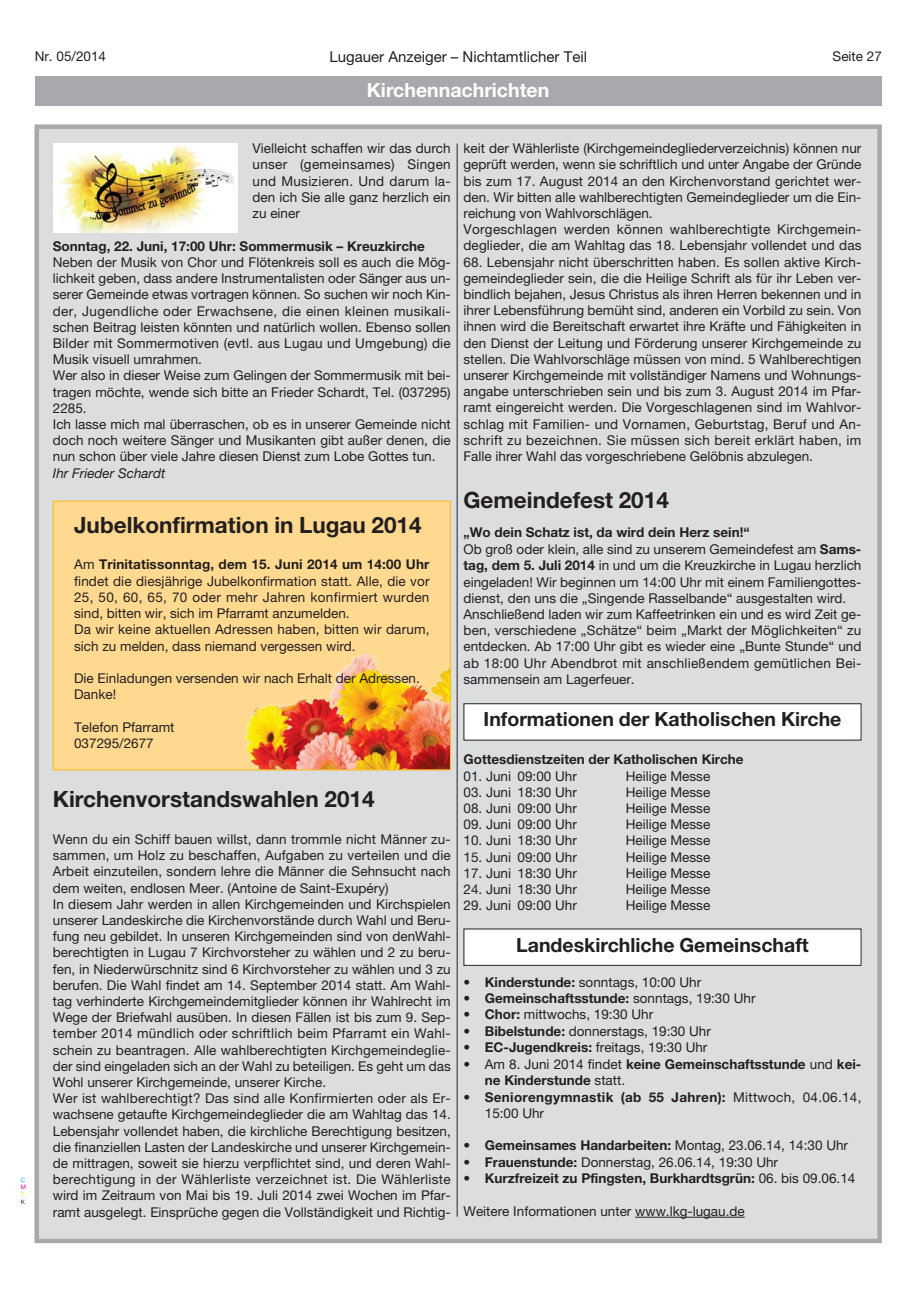
<style>
.page{position:relative;width:915px;height:1297px;background:#fff}
.page>*{position:absolute;margin:0;border:0;box-sizing:border-box;transform-origin:0 0}
.t1{font:700 22.5px "Helvetica Neue";color:#231f20}
.t2{font:700 19.5px "Helvetica Neue";color:#231f20}
.t3{font:700 19.5px "Helvetica Neue";color:#fff}
.t4{font:15px "Helvetica Neue";color:#231f20}
.t5{font:13.5px/16.2px "Helvetica Neue";color:#231f20}
.t6{font:700 13.5px/16.4px "Helvetica Neue";color:#231f20}
.t7{font:700 13.5px/16.4px "Helvetica Neue";letter-spacing:.02em;color:#231f20}
.t8{font:italic 13.5px "Helvetica Neue";color:#231f20}
.t9{font:6px "Helvetica Neue";color:#00adef}
.t10{font:6px "Helvetica Neue";color:#ec008c}
.t11{font:6px "Helvetica Neue";color:#fff200}
.t12{font:6px "Helvetica Neue";color:#231f20}
.s1{font-weight:700}
.s2{font-weight:400}
</style>
<div class="page">
<div style="left:37px;top:127px;width:842px;height:1114px;background:#dcddde"></div>
<div style="left:35px;top:125px;width:846px;height:1118px;border:4px solid #a7a9ac"></div>
<div style="left:35px;top:76px;width:846px;height:30px;background:#a7a9ac"></div>
<div style="left:464px;top:704px;width:396px;height:36px;background:#fff"></div>
<div style="left:463px;top:703px;width:398px;height:37px;border:1px solid #231f20"></div>
<div style="left:464px;top:929px;width:396px;height:36px;background:#fff"></div>
<div style="left:463px;top:929px;width:398px;height:37px;border:1px solid #231f20"></div>
<hr style="left:456px;top:144px;width:1px;height:1072px;background:#231f20">
<svg style="left:55px;top:503px;width:393px;height:265px;fill:#ffd98f"></svg>
<img style="left:364px;top:654px;width:43px;height:30px">
<div style="left:53px;top:501px;width:397px;height:269px;border:1px solid #fdb813"></div>
<hr style="left:635px;top:1217px;width:109px;height:1px;background:#231f20">
<img style="left:53px;top:144px;width:184px;height:88px">
<p class="t5" style="left:35px;top:49px;width:73px">Nr. 05/2014</p>
<p class="t4" style="left:329px;top:51px;width:259px">Lugauer Anzeiger – Nichtamtlicher Teil</p>
<p class="t5" style="left:832px;top:49px;width:51px">Seite 27</p>
<h2 class="t3" style="left:367px;top:83px;width:184px">Kirchennachrichten</h2>
<h2 class="t3" style="left:378px;top:83px;width:161px">Seit überschrift</h2>
<p class="t9" style="left:21px;top:1178px;width:6px">C</p>
<p class="t10" style="left:21px;top:1185px;width:7px">M</p>
<p class="t11" style="left:21px;top:1192px;width:5px">Y</p>
<p class="t12" style="left:21px;top:1199px;width:6px">K</p>
<p class="t5" style="left:252px;top:142px;width:200px;text-align:justify">Vielleicht schaffen wir das durch unser (gemeinsames) Singen und Musizieren. Und darum la&shy;den ich Sie alle ganz herzlich ein zu einer</p>
<p class="t6" style="left:53px;top:239px;width:373px">Sonntag, 22. Juni, 17:00 Uhr: Sommermusik – Kreuzkirche</p>
<p class="t5" style="left:53px;top:255px;width:399px">Neben der Musik von Chor und Flötenkreis soll es auch die Mög&shy;lichkeit geben, dass andere Instrumentalisten oder Sänger aus un&shy;serer Gemeinde etwas vortragen können. So suchen wir noch Kin&shy;der, Jugendliche oder Erwachsene, die einen kleinen musikali&shy;schen Beitrag leisten könnten und natürlich wollen. Ebenso sollen Bilder mit Sommermotiven (evtl. aus Lugau und Umgebung) die Musik visuell umrahmen.<br>Wer also in dieser Weise zum Gelingen der Sommermusik mit bei&shy;tragen möchte, wende sich bitte an Frieder Schardt, Tel. (037295)<br>2285.<br>Ich lasse mich mal überraschen, ob es in unserer Gemeinde nicht doch noch weitere Sänger und Musikanten gibt außer denen, die nun schon über viele Jahre diesen Dienst zum Lobe Gottes tun.</p>
<p class="t8" style="left:53px;top:468px;width:114px">Ihr Frieder Schardt</p>
<h1 class="t1" style="left:74px;top:516px;width:349px">Jubelkonfirmation in Lugau 2014</h1>
<p class="t5" style="left:74px;top:558px;width:357px">Am <span class="s1">Trinitatissonntag, dem 15. Juni 2014 um 14:00 Uhr </span>findet die diesjährige Jubelkonfirmation statt. Alle, die vor 25, 50, 60, 65, 70 oder mehr Jahren konfirmiert wurden sind, bitten wir, sich im Pfarramt anzumelden.<br>Da wir keine aktuellen Adressen haben, bitten wir darum, sich zu melden, dass niemand vergessen wird.</p>
<p class="t5" style="left:74px;top:671px;width:347px">Die Einladungen versenden wir nach Erhalt der Adressen.<br>Danke!</p>
<p class="t5" style="left:74px;top:720px;width:102px">Telefon Pfarramt<br>037295/2677</p>
<h1 class="t1" style="left:53px;top:791px;width:323px">Kirchenvorstandswahlen 2014</h1>
<p class="t5" style="left:53px;top:832px;width:399px">Wenn du ein Schiff bauen willst, dann trommle nicht Männer zu&shy;sammen, um Holz zu beschaffen, Aufgaben zu verteilen und die Arbeit einzuteilen, sondern lehre die Männer die Sehnsucht nach dem weiten, endlosen Meer. (Antoine de Saint-Exupéry)<br>In diesem Jahr werden in allen Kirchgemeinden und Kirchspielen unserer Landeskirche die Kirchenvorstände durch Wahl und Beru&shy;fung neu gebildet. In unseren Kirchgemeinden sind von denWahl&shy;berechtigten in Lugau 7 Kirchvorsteher zu wählen und 2 zu beru&shy;fen, in Niederwürschnitz sind 6 Kirchvorsteher zu wählen und 3 zu berufen. Die Wahl findet am 14. September 2014 statt. Am Wahl&shy;tag verhinderte Kirchgemeindemitglieder können ihr Wahlrecht im Wege der Briefwahl ausüben. In diesen Fällen ist bis zum 9. Sep&shy;tember 2014 mündlich oder schriftlich beim Pfarramt ein Wahl&shy;schein zu beantragen. Alle wahlberechtigten Kirchgemeindeglie&shy;der sind eingeladen sich an der Wahl zu beteiligen. Es geht um das Wohl unserer Kirchgemeinde, unserer Kirche.<br>Wer ist wahlberechtigt? Das sind alle Konfirmierten oder als Er&shy;wachsene getaufte Kirchgemeindeglieder die am Wahltag das 14.<br>Lebensjahr vollendet haben, die kirchliche Berechtigung besitzen, die finanziellen Lasten der Landeskirche und unserer Kirchgemein&shy;de mittragen, soweit sie hierzu verpflichtet sind, und deren Wahl&shy;berechtigung in der Wählerliste verzeichnet ist. Die Wählerliste wird im Zeitraum von Mai bis 19. Juli 2014 zwei Wochen im Pfar&shy;ramt ausgelegt. Einsprüche gegen die Vollständigkeit und Richtig-</p>
<p class="t5" style="left:463px;top:142px;width:399px">keit der Wählerliste (Kirchgemeindegliederverzeichnis) können nur geprüft werden, wenn sie schriftlich und unter Angabe der Gründe bis zum 17. August 2014 an den Kirchenvorstand gerichtet wer&shy;den. Wir bitten alle wahlberechtigten Gemeindeglieder um die Ein&shy;reichung von Wahlvorschlägen.<br>Vorgeschlagen werden können wahlberechtigte Kirchgemein&shy;deglieder, die am Wahltag das 18. Lebensjahr vollendet und das</p>
<p class="t5" style="left:463px;top:255px;width:399px;text-align:justify">68. Lebensjahr nicht überschritten haben. Es sollen aktive Kirch&shy;gemeindeglieder sein, die die Heilige Schrift als für ihr Leben ver&shy;bindlich bejahen, Jesus Christus als ihren Herren bekennen und in ihrer Lebensführung bemüht sind, anderen ein Vorbild zu sein. Von ihnen wird die Bereitschaft erwartet ihre Kräfte und Fähigkeiten in den Dienst der Leitung und Förderung unserer Kirchgemeinde zu stellen. Die Wahlvorschläge müssen von mind. 5 Wahlberechtigen unserer Kirchgemeinde mit vollständiger Namens und Wohnungs&shy;angabe unterschrieben sein und bis zum 3. August 2014 im Pfar&shy;ramt eingereicht werden. Die Vorgeschlagenen sind im Wahlvor&shy;schlag mit Familien- und Vornamen, Geburtstag, Beruf und An&shy;schrift zu bezeichnen. Sie müssen sich bereit erklärt haben, im Falle ihrer Wahl das vorgeschriebene Gelöbnis abzulegen.</p>
<h1 class="t1" style="left:463px;top:492px;width:207px">Gemeindefest 2014</h1>
<p class="t5" style="left:463px;top:526px;width:399px"><span class="s1">„Wo dein Schatz ist, da wird dein Herz sein!“<br></span>Ob groß oder klein, alle sind zu unserem Gemeindefest am <span class="s1">Sams&shy;tag, dem 5. Juli 2014</span> in und um die Kreuzkirche in Lugau herzlich eingeladen! Wir beginnen um 14:00 Uhr mit einem Familiengottes&shy;dienst, den uns die „Singende Rasselbande“ ausgestalten wird.<br>Anschließend laden wir zum Kaffeetrinken ein und es wird Zeit ge&shy;ben, verschiedene „Schätze“ beim „Markt der Möglichkeiten“ zu entdecken. Ab 17:00 Uhr gibt es wieder eine „Bunte Stunde“ und ab 18:00 Uhr Abendbrot mit anschließendem gemütlichen Bei&shy;sammensein am Lagerfeuer.</p>
<h2 class="t2" style="left:483px;top:712px;width:359px">Informationen der Katholischen Kirche</h2>
<p class="t6" style="left:463px;top:752px;width:281px">Gottesdienstzeiten der Katholischen Kirche</p>
<p class="t5" style="left:463px;top:769px;width:115px">01. Juni 09:00 Uhr</p>
<p class="t5" style="left:625px;top:769px;width:86px">Heilige Messe</p>
<p class="t5" style="left:463px;top:785px;width:115px">03. Juni 18:30 Uhr</p>
<p class="t5" style="left:625px;top:785px;width:86px">Heilige Messe</p>
<p class="t5" style="left:463px;top:801px;width:115px">08. Juni 09:00 Uhr</p>
<p class="t5" style="left:625px;top:801px;width:86px">Heilige Messe</p>
<p class="t5" style="left:463px;top:818px;width:115px">09. Juni 09:00 Uhr</p>
<p class="t5" style="left:625px;top:818px;width:86px">Heilige Messe</p>
<p class="t5" style="left:463px;top:834px;width:115px">10. Juni 18:30 Uhr</p>
<p class="t5" style="left:625px;top:834px;width:86px">Heilige Messe</p>
<p class="t5" style="left:463px;top:850px;width:115px">15. Juni 09:00 Uhr</p>
<p class="t5" style="left:625px;top:850px;width:86px">Heilige Messe</p>
<p class="t5" style="left:463px;top:866px;width:115px">17. Juni 18:30 Uhr</p>
<p class="t5" style="left:625px;top:866px;width:86px">Heilige Messe</p>
<p class="t5" style="left:463px;top:882px;width:115px">24. Juni 18:30 Uhr</p>
<p class="t5" style="left:625px;top:882px;width:86px">Heilige Messe</p>
<p class="t5" style="left:463px;top:899px;width:115px">29. Juni 09:00 Uhr</p>
<p class="t5" style="left:625px;top:899px;width:86px">Heilige Messe</p>
<h2 class="t2" style="left:516px;top:938px;width:294px">Landeskirchliche Gemeinschaft</h2>
<p class="t5" style="left:463px;top:975px;width:239px">• <span class="s1">Kinderstunde:</span> sonntags, 10:00 Uhr</p>
<p class="t6" style="left:463px;top:991px;width:293px"><span class="s2">•</span> Gemeinschaftsstunde: <span class="s2">sonntags, 19:30 Uhr</span></p>
<p class="t5" style="left:463px;top:1008px;width:191px">• <span class="s1">Chor:</span> mittwochs, 19:30 Uhr</p>
<p class="t5" style="left:463px;top:1024px;width:249px">• <span class="s1">Bibelstunde:</span> donnerstags, 19:30 Uhr</p>
<p class="t5" style="left:463px;top:1041px;width:245px">• <span class="s1">EC-Jugendkreis:</span> freitags, 19:30 Uhr</p>
<p class="t6" style="left:484px;top:1057px;width:378px;text-indent:-21px"><span class="s2">• Am 8. Juni 2014 findet</span> keine Gemeinschaftsstunde <span class="s2">und</span> kei&shy;ne Kinderstunde <span class="s2">statt.</span></p>
<p class="t7" style="left:484px;top:1090px;width:378px;text-indent:-21px"><span class="s2">•</span> Seniorengymnastik (ab 55 Jahren): <span class="s2">Mittwoch, 04.06.14,<br>15:00 Uhr</span></p>
<p class="t6" style="left:463px;top:1139px;width:386px">• Gemeinsames Handarbeiten: <span class="s2">Montag, 23.06.14, 14:30 Uhr</span></p>
<p class="t5" style="left:463px;top:1155px;width:316px"><span class="s1">• Frauenstunde:</span> Donnerstag, 26.06.14, 19:30 Uhr</p>
<p class="t6" style="left:463px;top:1171px;width:393px">• Kurzfreizeit zu Pfingsten, Burkhardtsgrün: <span class="s2">06. bis 09.06.14</span></p>
<p class="t5" style="left:463px;top:1204px;width:282px">Weitere Informationen unter www.lkg-lugau.de</p>
</div>
